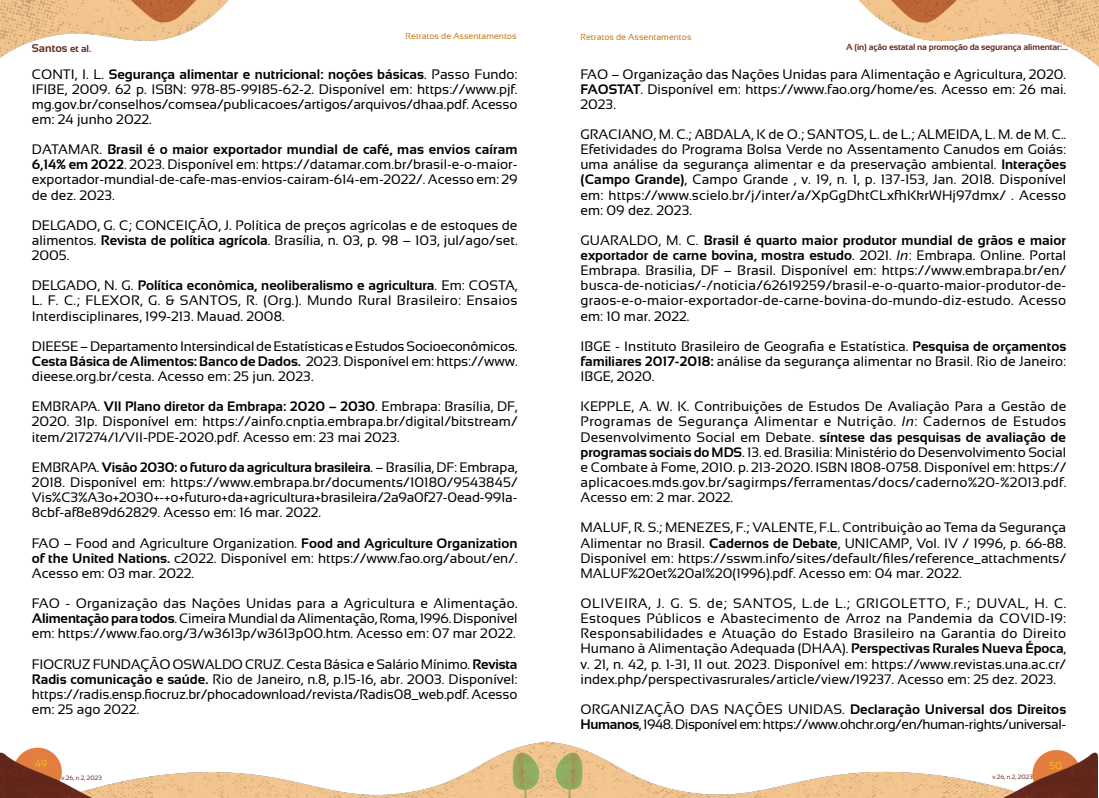
<style>
.page{position:relative;width:1099px;height:798px;background:#fff}
.page>*{position:absolute;margin:0;border:0;box-sizing:border-box;transform-origin:0 0}
.Corpo_do_texto{font:13.75px/15.1px "Sansation";color:#000;text-align:justify}
.Corpo_do_texto-2{font:13.75px/15.1px "Sansation";letter-spacing:-.03em;color:#000}
.t1{font:700 11.25px "Sansation";color:#6a2820}
.t2{font:10px "Sansation";color:#f1bf18}
.t3{font:700 8.75px "Sansation";letter-spacing:-.01em;color:#6a2820}
.t4{font:8.75px "Sansation";color:#c57b18}
.t5{font:6.25px "Sansation";color:#6a2820}
.s1{font-weight:700}
.s2{font-size:10px}
.s3{font-style:italic}
</style>
<div class="page">
<img style="left:0;top:0;width:229px;height:58px">
<img style="left:859px;top:0;width:239px;height:66px">
<img style="left:0;top:741px;width:547px;height:56px">
<img style="left:547px;top:741px;width:549px;height:56px">
<p class="t4" style="left:405px;top:31px;width:112px">Retratos de Assentamentos</p>
<p class="Corpo_do_texto" style="left:32px;top:66px;width:487px">CONTI, I. L. <span class="s1">Segurança alimentar e nutricional: noções básicas</span>. Passo Fundo:<br>IFIBE, 2009. 62 p. ISBN: 978-85-99185-62-2. Disponível em: https://www.pjf. mg.gov.br/conselhos/comsea/publicacoes/artigos/arquivos/dhaa.pdf. Acesso em: 24 junho 2022.</p>
<p class="Corpo_do_texto" style="left:32px;top:142px;width:487px">DATAMAR. <span class="s1">Brasil é o maior exportador mundial de café, mas envios caíram 6,14% em 2022</span>. 2023. Disponível em: https://datamar.com.br/brasil-e-o-maior&shy;exportador-mundial-de-cafe-mas-envios-cairam-614-em-2022/. Acesso em: 29 de dez. 2023.</p>
<p class="Corpo_do_texto" style="left:32px;top:217px;width:487px">DELGADO, G. C; CONCEIÇÃO, J. Política de preços agrícolas e de estoques de alimentos. <span class="s1">Revista de política agrícola</span>. Brasília, n. 03, p. 98 – 103, jul/ago/set.<br>2005.</p>
<p class="Corpo_do_texto" style="left:32px;top:278px;width:487px">DELGADO, N. G. <span class="s1">Política econômica, neoliberalismo e agricultura</span>. Em: COSTA, L. F. C.; FLEXOR, G. &amp; SANTOS, R. (Org.). Mundo Rural Brasileiro: Ensaios Interdisciplinares, 199-213. Mauad. 2008.</p>
<p class="Corpo_do_texto" style="left:32px;top:338px;width:487px">DIEESE – Departamento Intersindical de Estatísticas e Estudos Socioeconômicos.<br><span class="s1">Cesta Básica de Alimentos: Banco de Dados.</span> 2023. Disponível em: https://www. dieese.org.br/cesta. Acesso em: 25 jun. 2023.</p>
<p class="Corpo_do_texto" style="left:32px;top:399px;width:487px">EMBRAPA. <span class="s1">VII Plano diretor da Embrapa: 2020 – 2030</span>. Embrapa: Brasília, DF, 2020. 31p. Disponível em: https://ainfo.cnptia.embrapa.br/digital/bitstream/ item/217274/1/VII-PDE-2020.pdf. Acesso em: 23 mai 2023.</p>
<p class="Corpo_do_texto" style="left:32px;top:459px;width:487px">EMBRAPA. <span class="s1">Visão 2030: o futuro da agricultura brasileira</span>. – Brasília, DF: Embrapa, 2018. Disponível em: https://www.embrapa.br/documents/10180/9543845/ Vis%C3%A3o+2030+-+o+futuro+da+agricultura+brasileira/2a9a0f27-0ead-991a-8cbf-af8e89d62829. Acesso em: 16 mar. 2022.</p>
<p class="Corpo_do_texto" style="left:32px;top:535px;width:487px">FAO – Food and Agriculture Organization. <span class="s1">Food and Agriculture Organization of the United Nations.</span> c2022. Disponível em: https://www.fao.org/about/en/.<br>Acesso em: 03 mar. 2022.</p>
<p class="Corpo_do_texto" style="left:32px;top:595px;width:487px">FAO - Organização das Nações Unidas para a Agricultura e Alimentação.<br><span class="s1">Alimentação para todos</span>. Cimeira Mundial da Alimentação, Roma, 1996. Disponível em: https://www.fao.org/3/w3613p/w3613p00.htm. Acesso em: 07 mar 2022.</p>
<p class="Corpo_do_texto" style="left:32px;top:656px;width:487px">FIOCRUZ FUNDAÇÃO OSWALDO CRUZ. Cesta Básica e Salário Mínimo. <span class="s1">Revista Radis comunicação e saúde.</span> Rio de Janeiro, n.8, p.15-16, abr. 2003. Disponível: https://radis.ensp.fiocruz.br/phocadownload/revista/Radis08_web.pdf. Acesso em: 25 ago 2022.</p>
<p class="t4" style="left:580px;top:32px;width:112px">Retratos de Assentamentos</p>
<p class="t1" style="left:32px;top:42px;width:61px">Santos <span class="s2">et al.</span></p>
<p class="t3" style="left:846px;top:42px;width:223px">A (in) ação estatal na promoção da segurança alimentar:...</p>
<p class="Corpo_do_texto" style="left:580px;top:66px;width:487px">FAO – Organização das Nações Unidas para Alimentação e Agricultura, 2020.<br><span class="s1">FAOSTAT</span>. Disponível em: https://www.fao.org/home/es. Acesso em: 26 mai.<br>2023.</p>
<p class="Corpo_do_texto" style="left:580px;top:127px;width:487px">GRACIANO, M. C.; ABDALA, K de O.; SANTOS, L. de L.; ALMEIDA, L. M. de M. C..<br>Efetividades do Programa Bolsa Verde no Assentamento Canudos em Goiás: uma análise da segurança alimentar e da preservação ambiental. <span class="s1">Interações (Campo Grande)</span>, Campo Grande , v. 19, n. 1, p. 137-153, Jan. 2018. Disponível em: https://www.scielo.br/j/inter/a/XpGgDhtCLxfhKkrWHj97dmx/ . Acesso em: 09 dez. 2023.</p>
<p class="Corpo_do_texto" style="left:580px;top:232px;width:487px">GUARALDO, M. C. <span class="s1">Brasil é quarto maior produtor mundial de grãos e maior exportador de carne bovina, mostra estudo</span>. 2021. <span class="s3">In</span>: Embrapa. Online. Portal Embrapa. Brasilia, DF – Brasil. Disponível em: https://www.embrapa.br/en/ busca-de-noticias/-/noticia/62619259/brasil-e-o-quarto-maior-produtor-de&shy;graos-e-o-maior-exportador-de-carne-bovina-do-mundo-diz-estudo. Acesso em: 10 mar. 2022.</p>
<p class="Corpo_do_texto" style="left:580px;top:338px;width:487px">IBGE - Instituto Brasileiro de Geografia e Estatística. <span class="s1">Pesquisa de orçamentos familiares 2017-2018:</span> análise da segurança alimentar no Brasil. Rio de Janeiro:<br>IBGE, 2020.</p>
<p class="Corpo_do_texto" style="left:580px;top:399px;width:487px">KEPPLE, A. W. K. Contribuições de Estudos De Avaliação Para a Gestão de Programas de Segurança Alimentar e Nutrição. <span class="s3">In</span>: Cadernos de Estudos Desenvolvimento Social em Debate. <span class="s1">síntese das pesquisas de avaliação de programas sociais do MDS</span>. 13. ed. Brasilia: Ministério do Desenvolvimento Social e Combate à Fome, 2010. p. 213-2020. ISBN 1808-0758. Disponível em: https:// aplicacoes.mds.gov.br/sagirmps/ferramentas/docs/caderno%20-%2013.pdf.<br>Acesso em: 2 mar. 2022.</p>
<p class="Corpo_do_texto" style="left:580px;top:520px;width:487px">MALUF, R. S.; MENEZES, F.; VALENTE, F.L. Contribuição ao Tema da Segurança Alimentar no Brasil. <span class="s1">Cadernos de Debate</span>, UNICAMP, Vol. IV / 1996, p. 66-88.<br>Disponível em: https://sswm.info/sites/default/files/reference_attachments/ MALUF%20et%20al%20(1996).pdf. Acesso em: 04 mar. 2022.</p>
<p class="Corpo_do_texto" style="left:580px;top:595px;width:487px">OLIVEIRA, J. G. S. de; SANTOS, L.de L.; GRIGOLETTO, F.; DUVAL, H. C.<br>Estoques Públicos e Abastecimento de Arroz na Pandemia da COVID-19:<br>Responsabilidades e Atuação do Estado Brasileiro na Garantia do Direito Humano à Alimentação Adequada (DHAA). <span class="s1">Perspectivas Rurales Nueva Época</span>, v. 21, n. 42, p. 1-31, 11 out. 2023. Disponível em: https://www.revistas.una.ac.cr/ index.php/perspectivasrurales/article/view/19237. Acesso em: 25 dez. 2023.</p>
<p class="Corpo_do_texto-2" style="left:580px;top:701px;width:487px">ORGANIZAÇÃO DAS NAÇÕES UNIDAS. <span class="s1">Declaração Universal dos Direitos<br>Humanos</span>, 1948. Disponível em: https://www.ohchr.org/en/human-rights/universal-</p>
<p class="t2" style="left:35px;top:757px;width:14px">49</p>
<p class="t2" style="left:1049px;top:759px;width:14px">50</p>
<p class="t5" style="left:62px;top:773px;width:42px">v.26, n.2, 2023</p>
<p class="t5" style="left:992px;top:773px;width:42px">v.26, n.2, 2023</p>
</div>
